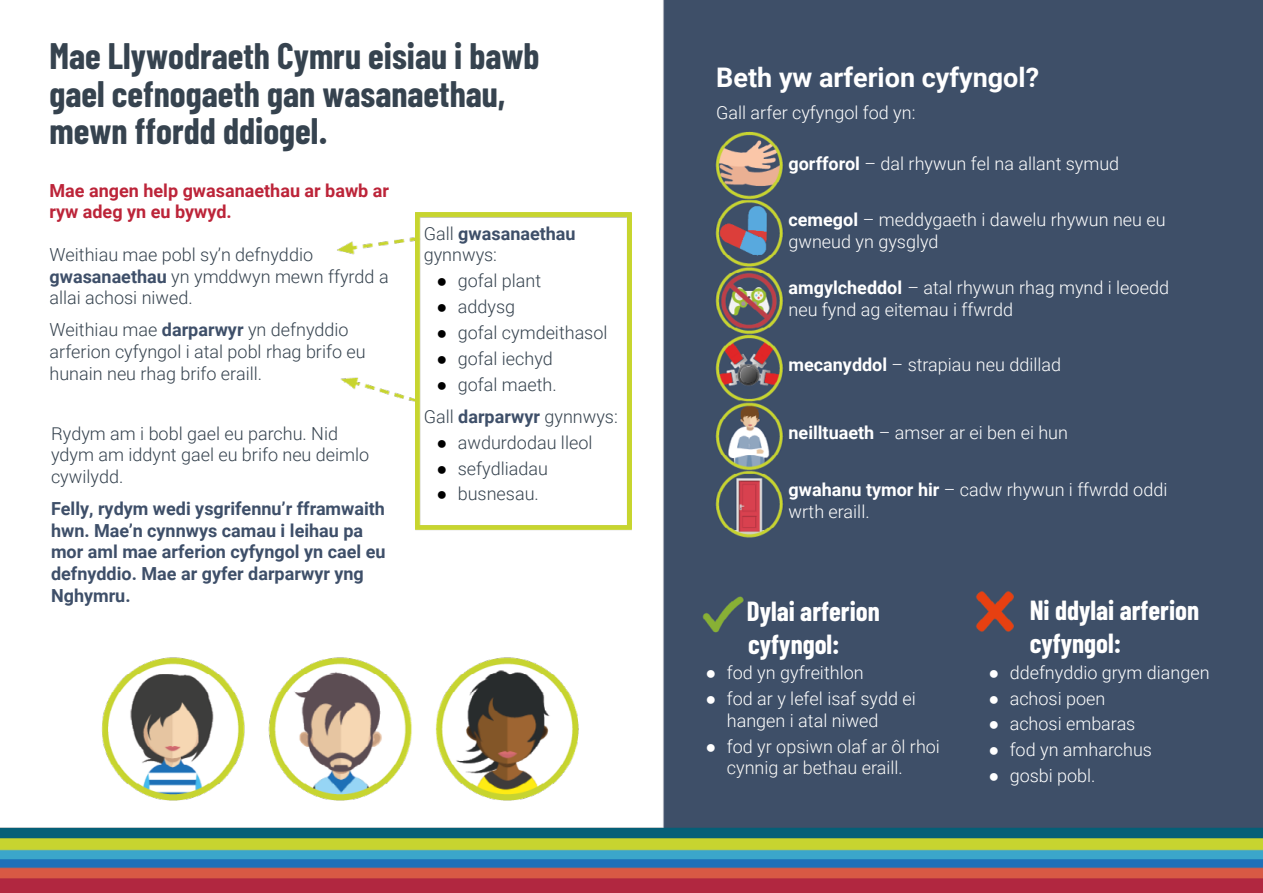
<style>
.page{position:relative;width:1263px;height:893px;background:#fff}
.page>*{position:absolute;margin:0;border:0;box-sizing:border-box;transform-origin:0 0}
.Body_Text{font:700 36px/37.5px "Barlow Condensed";color:#36434f}
.Body_Text-2{font:700 27px "Barlow Condensed";color:#fff}
.Body_Text-3{font:700 27px "Roboto";color:#fff}
.Body_Text-4{font:300 18px/21.6px "Roboto";color:#36434f}
.Body_Text-5{font:300 18px/21.6px "Roboto";color:#fff}
.Body_Text-6{font:700 18px/21.6px "Roboto";color:#3e4f69}
.List{font:300 18px/21.6px "Roboto";color:#fff}
.List-2{font:300 18px "Roboto";color:#36434f}
.Body_Text-7{font:700 18px/21.6px "Roboto";color:#bc2439}
.List-3{font:300 18px/21.6px "Roboto";color:#fcfbf8}
.s1{font-weight:700;color:#3e4f69}
.s2{font-family:"Arial";font-weight:700;color:#000}
.s3{font-weight:700}
.s4{font-family:"Arial";font-weight:700}
.s5{font-family:"Arial";font-weight:700;color:#fff}
.s6{color:#fff}
</style>
<div class="page">
<img style="left:0;top:0;width:1263px;height:893px">
<div style="left:415px;top:212px;width:216px;height:318px;border:4px solid #c7d52f"></div>
<p class="Body_Text" style="left:50px;top:37px;width:492px">Mae Llywodraeth Cymru eisiau i bawb gael cefnogaeth gan wasanaethau, mewn ffordd ddiogel.</p>
<p class="Body_Text-7" style="left:50px;top:179px;width:341px">Mae angen help gwasanaethau ar bawb ar ryw adeg yn eu bywyd.</p>
<p class="Body_Text-4" style="left:50px;top:243px;width:341px">Weithiau mae pobl sy’n defnyddio <span class="s1">gwasanaethau</span> yn ymddwyn mewn ffyrdd a allai achosi niwed.</p>
<p class="Body_Text-4" style="left:50px;top:319px;width:318px">Weithiau mae <span class="s1">darparwyr</span> yn defnyddio arferion cyfyngol i atal pobl rhag brifo eu hunain neu rhag brifo eraill.</p>
<p class="Body_Text-4" style="left:424px;top:222px;width:153px">Gall <span class="s1">gwasanaethau </span>gynnwys:</p>
<p class="List-2" style="left:436px;top:268px;width:106px"><span class="s2">●</span> gofal plant</p>
<p class="List-2" style="left:436px;top:294px;width:80px"><span class="s2">●</span> addysg</p>
<p class="List-2" style="left:436px;top:320px;width:172px"><span class="s2">●</span> gofal cymdeithasol</p>
<p class="List-2" style="left:436px;top:346px;width:118px"><span class="s2">●</span> gofal iechyd</p>
<p class="List-2" style="left:436px;top:372px;width:122px"><span class="s2">●</span> gofal maeth.</p>
<p class="Body_Text-4" style="left:424px;top:405px;width:195px">Gall <span class="s1">darparwyr</span> gynnwys:</p>
<p class="List-2" style="left:436px;top:430px;width:157px"><span class="s2">●</span> awdurdodau lleol</p>
<p class="List-2" style="left:436px;top:455px;width:113px"><span class="s2">●</span> sefydliadau</p>
<p class="List-2" style="left:436px;top:481px;width:104px"><span class="s2">●</span> busnesau.</p>
<p class="Body_Text-4" style="left:51px;top:422px;width:320px">Rydym am i bobl gael eu parchu. Nid ydym am iddynt gael eu brifo neu deimlo cywilydd.</p>
<p class="Body_Text-6" style="left:51px;top:497px;width:336px">Felly, rydym wedi ysgrifennu’r fframwaith hwn. Mae’n cynnwys camau i leihau pa mor aml mae arferion cyfyngol yn cael eu defnyddio. Mae ar gyfer darparwyr yng Nghymru.</p>
<p class="Body_Text-3" style="left:716px;top:58px;width:324px">Beth yw arferion cyfyngol?</p>
<p class="Body_Text-5" style="left:716px;top:101px;width:201px">Gall arfer cyfyngol fod yn:</p>
<p class="Body_Text-5" style="left:788px;top:152px;width:332px"><span class="s3">gorfforol</span> – dal rhywun fel na allant symud</p>
<p class="Body_Text-5" style="left:788px;top:208px;width:379px"><span class="s3">cemegol</span> – meddygaeth i dawelu rhywun neu eu gwneud yn gysglyd</p>
<p class="Body_Text-5" style="left:788px;top:276px;width:382px"><span class="s3">amgylcheddol</span> – atal rhywun rhag mynd i leoedd neu fynd ag eitemau i ffwrdd</p>
<p class="Body_Text-5" style="left:788px;top:353px;width:274px"><span class="s3">mecanyddol</span> – strapiau neu ddillad</p>
<p class="Body_Text-5" style="left:788px;top:421px;width:281px"><span class="s3">neilltuaeth</span> – amser ar ei ben ei hun</p>
<p class="Body_Text-5" style="left:788px;top:478px;width:380px"><span class="s3">gwahanu tymor hir</span> – cadw rhywun i ffwrdd oddi wrth eraill.</p>
<p class="Body_Text-2" style="left:747px;top:595px;width:134px">Dylai arferion</p>
<p class="Body_Text-2" style="left:748px;top:627px;width:93px">cyfyngol:</p>
<p class="List" style="left:706px;top:661px;width:160px"><span class="s4">●</span> fod yn gyfreithlon</p>
<p class="List" style="left:727px;top:687px;width:190px;text-indent:-21px"><span class="s4">●</span> fod ar y lefel isaf sydd ei hangen i atal niwed</p>
<p class="List-3" style="left:727px;top:735px;width:215px;text-indent:-21px"><span class="s5">●</span> <span class="s6">fo</span>d yr opsiwn olaf ar ôl rhoi cynnig ar bethau eraill.</p>
<p class="Body_Text-2" style="left:1030px;top:594px;width:171px">Ni ddylai arferion</p>
<p class="Body_Text-2" style="left:1030px;top:626px;width:93px">cyfyngol:</p>
<p class="List" style="left:988px;top:661px;width:223px"><span class="s4">●</span> ddefnyddio grym diangen</p>
<p class="List" style="left:988px;top:687px;width:118px"><span class="s4">●</span> achosi poen</p>
<p class="List" style="left:988px;top:712px;width:148px"><span class="s4">●</span> achosi embaras</p>
<p class="List" style="left:988px;top:738px;width:165px"><span class="s4">●</span> fod yn amharchus</p>
<p class="List" style="left:988px;top:764px;width:109px"><span class="s4">●</span> gosbi pobl.</p>
</div>
